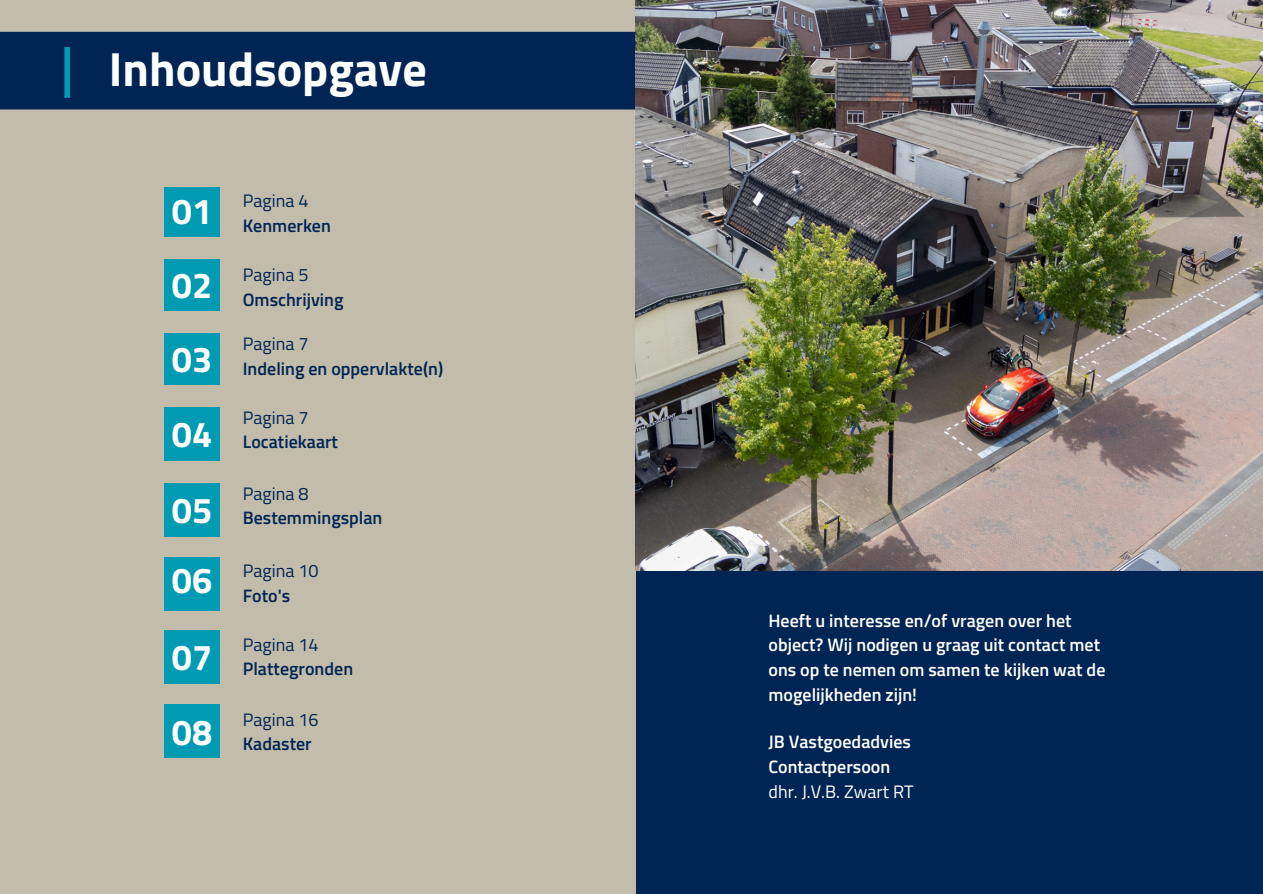
<style>
.page{position:relative;width:1263px;height:894px;background:#fff}
.page>*{position:absolute;margin:0;border:0;box-sizing:border-box;transform-origin:0 0}
.t1{font:700 48px "Titillium Web";color:#fff}
.t2{font:700 36px "Titillium Web";color:#fff}
.t3{font:600 18px/24.8px "Titillium Web";color:#fff}
.t4{font:600 18px "Titillium Web";color:#002554}
.t5{font:18px "Titillium Web";color:#002554}
.t6{font:18px "Titillium Web";color:#fff}
</style>
<div class="page">
<div style="left:0;top:0;width:1263px;height:893px;background:#c2bcab"></div>
<div style="left:0;top:32px;width:1263px;height:77px;background:#002554"></div>
<div style="left:64px;top:47px;width:6px;height:51px;background:#009ab2"></div>
<div style="left:164px;top:187px;width:56px;height:50px;background:#009ab2"></div>
<div style="left:164px;top:260px;width:56px;height:51px;background:#009ab2"></div>
<div style="left:164px;top:333px;width:56px;height:52px;background:#009ab2"></div>
<div style="left:164px;top:407px;width:56px;height:54px;background:#009ab2"></div>
<div style="left:164px;top:483px;width:56px;height:53px;background:#009ab2"></div>
<div style="left:636px;top:570px;width:626px;height:323px;background:#002554"></div>
<img style="left:636px;top:0;width:627px;height:570px">
<div style="left:164px;top:556px;width:56px;height:54px;background:#009ab2"></div>
<div style="left:164px;top:630px;width:56px;height:54px;background:#009ab2"></div>
<div style="left:164px;top:704px;width:56px;height:53px;background:#009ab2"></div>
<h1 class="t1" style="left:109px;top:31px;width:320px">Inhoudsopgave</h1>
<p class="t2" style="left:172px;top:184px;width:42px">01</p>
<p class="t2" style="left:172px;top:257px;width:42px">02</p>
<p class="t2" style="left:172px;top:331px;width:42px">03</p>
<p class="t2" style="left:172px;top:405px;width:42px">04</p>
<p class="t2" style="left:172px;top:481px;width:42px">05</p>
<p class="t2" style="left:172px;top:552px;width:42px">06</p>
<p class="t2" style="left:172px;top:628px;width:42px">07</p>
<p class="t5" style="left:243px;top:187px;width:67px">Pagina 4</p>
<p class="t4" style="left:243px;top:211px;width:90px">Kenmerken</p>
<p class="t5" style="left:243px;top:261px;width:67px">Pagina 5</p>
<p class="t4" style="left:243px;top:286px;width:102px">Omschrijving</p>
<p class="t5" style="left:243px;top:329px;width:67px">Pagina 7</p>
<p class="t4" style="left:243px;top:354px;width:202px">Indeling en oppervlakte(n)</p>
<p class="t5" style="left:243px;top:403px;width:67px">Pagina 7</p>
<p class="t4" style="left:243px;top:428px;width:97px">Locatiekaart</p>
<p class="t5" style="left:243px;top:479px;width:67px">Pagina 8</p>
<p class="t4" style="left:243px;top:504px;width:141px">Bestemmingsplan</p>
<p class="t5" style="left:243px;top:556px;width:77px">Pagina 10</p>
<p class="t4" style="left:243px;top:581px;width:49px">Foto's</p>
<p class="t5" style="left:243px;top:630px;width:77px">Pagina 14</p>
<h2 class="t4" style="left:243px;top:654px;width:112px">Plattegronden</h2>
<p class="t2" style="left:172px;top:703px;width:42px">08</p>
<p class="t5" style="left:243px;top:705px;width:77px">Pagina 16</p>
<p class="t4" style="left:243px;top:729px;width:70px">Kadaster</p>
<p class="t3" style="left:768px;top:607px;width:338px">Heeft u interesse en/of vragen over het object? Wij nodigen u graag uit contact met ons op te nemen om samen te kijken wat de mogelijkheden zijn!</p>
<p class="t3" style="left:768px;top:728px;width:144px">JB Vastgoedadvies</p>
<p class="t3" style="left:768px;top:753px;width:123px">Contactpersoon</p>
<p class="t6" style="left:768px;top:776px;width:147px">dhr. J.V.B. Zwart RT</p>
</div>
